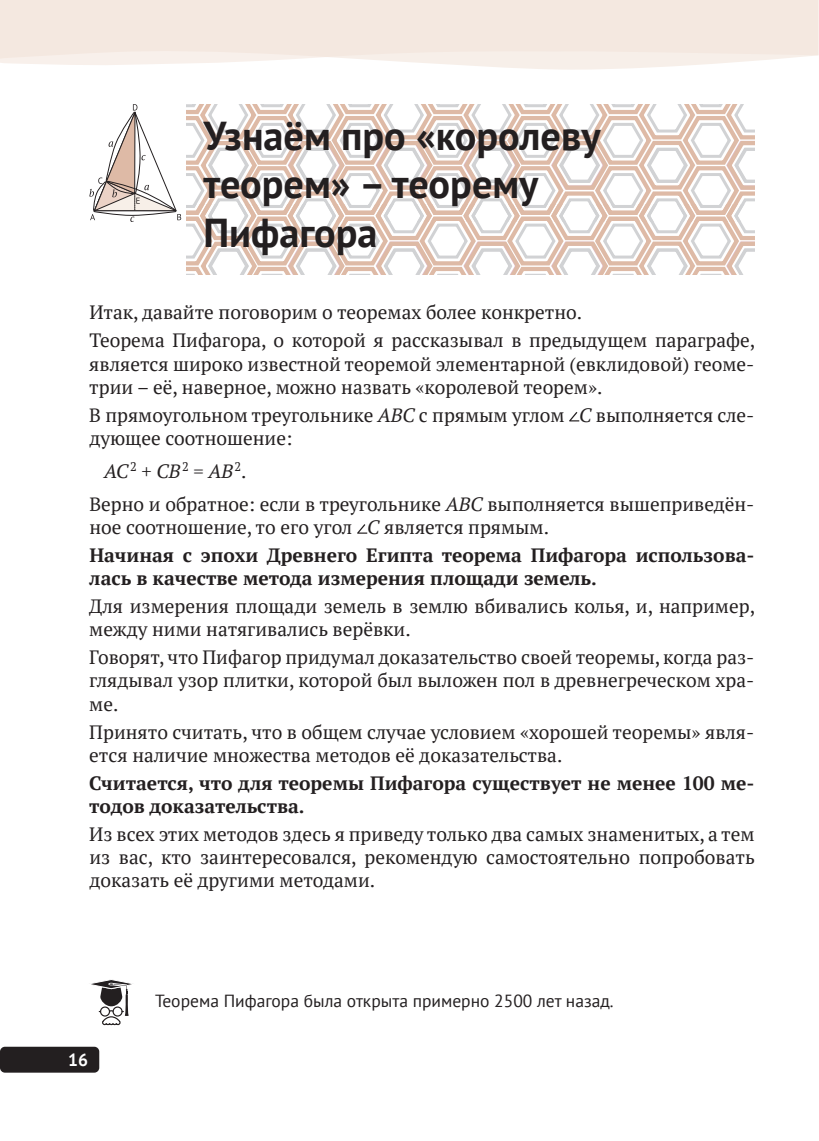
<style>
.page{position:relative;width:819px;height:1141px;background:#fff}
.page>*{position:absolute;margin:0;border:0;box-sizing:border-box;transform-origin:0 0}
.t1{font:700 40.25px/48.3px "PT Sans";color:#231f20}
.t2{font:19.25px/23.1px "PT Serif";color:#231f20}
.t3{font:700 19.25px/28px "PT Serif";color:#231f20}
.t4{font:17.5px "PT Sans";color:#231f20}
.t5{font:700 17.5px "PT Sans";color:#fff}
.s1{font-style:italic}
.s2{font-weight:400}
.s3{font-weight:400;font-style:italic}
</style>
<div class="page">
<svg style="left:91px;top:979px;width:41px;height:47px"></svg>
<svg style="left:484px;top:66px;width:187px;height:4px"></svg>
<svg style="left:0;top:0;width:818px;height:66px;background:#f4eae2"></svg>
<svg style="left:89px;top:104px;width:665px;height:171px"></svg>
<div style="left:0;top:1047px;width:99px;height:26px;background:#231f20;border-radius:5px"></div>
<svg style="left:569px;top:412px;width:10px;height:9px"></svg>
<svg style="left:357px;top:524px;width:10px;height:10px"></svg>
<h1 class="t1" style="left:203px;top:111px;width:398px">Узнаём про «королеву теорем» – теорему<br>Пифагора</h1>
<p class="t2" style="left:89px;top:298px;width:667px;line-height:28px">Итак, давайте поговорим о теоремах более конкретно.<br>Теорема Пифагора, о которой я рассказывал в предыдущем параграфе,</p>
<p class="t2" style="left:89px;top:352px;width:666px">является широко известной теоремой элементарной (евклидовой) геоме&shy;трии – её, наверное, можно назвать «королевой теорем».</p>
<p class="t2" style="left:89px;top:403px;width:666px">В прямоугольном треугольнике <span class="s1">ABC</span> с прямым углом <span class="s1">C</span> выполняется сле&shy;дующее соотношение:</p>
<p class="t2" style="left:89px;top:454px;width:666px;line-height:33.1px;text-indent:15px"><span class="s1">AC</span><sup>2</sup> + <span class="s1">CB</span><sup>2</sup> = <span class="s1">AB</span><sup>2</sup>.<br>Верно и обратное: если в треугольнике <span class="s1">ABC</span> выполняется вышеприведён-</p>
<p class="t3" style="left:89px;top:513px;width:666px"><span class="s2">ное соотношение, то его угол</span> <span class="s3">C</span> <span class="s2">является прямым.<br></span>Начиная с эпохи Древнего Египта теорема Пифагора использова-</p>
<p class="t3" style="left:89px;top:564px;width:509px">лась в качестве метода измерения площади земель.</p>
<p class="t2" style="left:89px;top:595px;width:667px">Для измерения площади земель в землю вбивались колья, и, например, между ними натягивались верёвки.</p>
<p class="t2" style="left:89px;top:646px;width:666px;text-align:justify">Говорят, что Пифагор придумал доказательство своей теоремы, когда раз&shy;глядывал узор плитки, которой был выложен пол в древнегреческом хра&shy;ме.</p>
<p class="t2" style="left:89px;top:720px;width:666px">Принято считать, что в общем случае условием «хорошей теоремы» явля&shy;ется наличие множества методов её доказательства.</p>
<p class="t3" style="left:89px;top:771px;width:666px;line-height:23.1px">Считается, что для теоремы Пифагора существует не менее 100 ме&shy;тодов доказательства.</p>
<p class="t2" style="left:89px;top:822px;width:667px;text-align:justify">Из всех этих методов здесь я приведу только два самых знаменитых, а тем из вас, кто заинтересовался, рекомендую самостоятельно попробовать доказать её другими методами.</p>
<p class="t5" style="left:68px;top:1049px;width:21px">16</p>
<p class="t4" style="left:155px;top:990px;width:460px">Теорема Пифагора была открыта примерно 2500 лет назад.</p>
</div>
